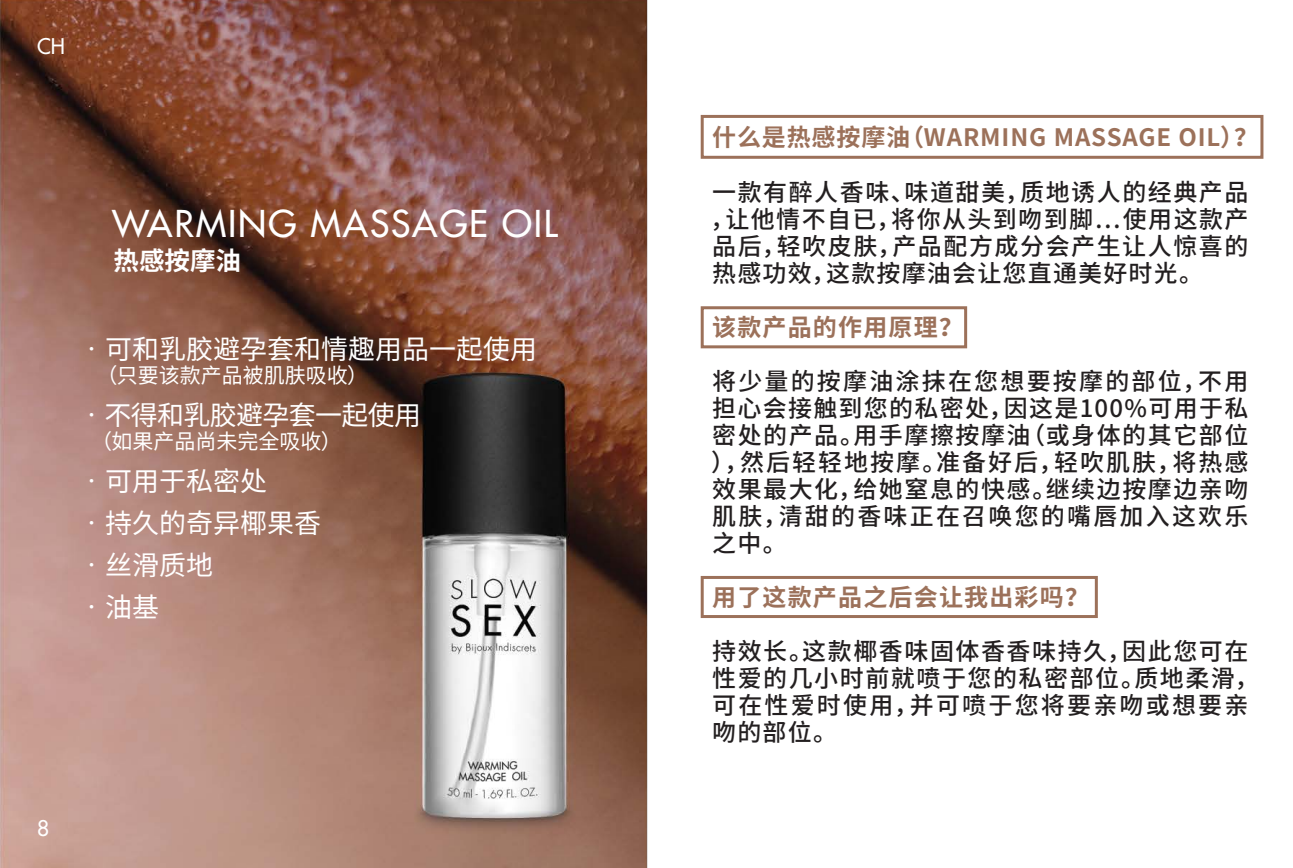
<style>
.page{position:relative;width:1293px;height:868px;background:#fff}
.page>*{position:absolute;margin:0;border:0;box-sizing:border-box;transform-origin:0 0}
.t1{font:500 36px "Futura Std";letter-spacing:.05em;color:#fff}
.t2{font:27px "Noto Sans SC";color:#fff}
.t3{font:27px "Noto Sans SC";letter-spacing:-.025em;color:#fff}
.t4{font:700 25.5px "Noto Sans SC";color:#fff}
.t5{font:500 24px/27px "Noto Sans SC";letter-spacing:.065em;color:#231f20;text-align:justify}
.t6{font:700 24px "Noto Sans SC";letter-spacing:.045em;color:#9c715a}
.t7{font:21px "Noto Sans SC";color:#fff}
.t8{font:500 21px "Futura Std";color:#fff}
</style>
<div class="page">
<img style="left:0;top:626px;width:648px;height:241px">
<img style="left:0;top:0;width:1264px;height:626px">
<img style="left:0;top:0;width:197px;height:571px">
<div style="left:700px;top:306px;width:267px;height:42px;border:3px solid #9c715a"></div>
<div style="left:700px;top:576px;width:398px;height:42px;border:3px solid #9c715a"></div>
<div style="left:700px;top:115px;width:563px;height:44px;border:3px solid #9c715a"></div>
<p class="t8" style="left:37px;top:33px;width:30px">CH</p>
<h1 class="t1" style="left:112px;top:201px;width:447px">WARMING MASSAGE OIL</h1>
<p class="t4" style="left:113px;top:246px;width:129px">热感按摩油</p>
<p class="t2" style="left:78px;top:334px;width:460px">•可和乳胶避孕套和情趣用品一起使用</p>
<p class="t7" style="left:96px;top:363px;width:273px">（只要该款产品被肌肤吸收）</p>
<p class="t3" style="left:78px;top:400px;width:344px">•不得和乳胶避孕套一起使用</p>
<p class="t7" style="left:91px;top:429px;width:252px">（如果产品尚未完全吸收）</p>
<p class="t2" style="left:78px;top:466px;width:191px">•可用于私密处</p>
<p class="t2" style="left:78px;top:508px;width:245px">•持久的奇异椰果香</p>
<p class="t2" style="left:78px;top:550px;width:137px">•丝滑质地</p>
<p class="t2" style="left:78px;top:592px;width:83px">•油基</p>
<p class="t8" style="left:37px;top:814px;width:14px">8</p>
<p class="t6" style="left:712px;top:124px;width:547px">什么是热感按摩油（WARMING MASSAGE OIL）？</p>
<p class="t5" style="left:710px;top:179px;width:539px">一款有醉人香味、味道甜美，质地诱人的经典产品，让他情不自已，将你从头到吻到脚…使用这款产品后，轻吹皮肤，产品配方成分会产生让人惊喜的热感功效，这款按摩油会让您直通美好时光。</p>
<p class="t6" style="left:712px;top:313px;width:252px">该款产品的作用原理？</p>
<p class="t5" style="left:711px;top:368px;width:539px">将少量的按摩油涂抹在您想要按摩的部位，不用担心会接触到您的私密处，因这是100%可用于私密处的产品。用手摩擦按摩油（或身体的其它部位），然后轻轻地按摩。准备好后，轻吹肌肤，将热感效果最大化，给她窒息的快感。继续边按摩边亲吻肌肤，清甜的香味正在召唤您的嘴唇加入这欢乐之中。</p>
<p class="t6" style="left:712px;top:583px;width:378px">用了这款产品之后会让我出彩吗？</p>
<p class="t5" style="left:712px;top:638px;width:548px;text-align:left">持效长。这款椰香味固体香香味持久，因此您可在性爱的几小时前就喷于您的私密部位。质地柔滑，可在性爱时使用，并可喷于您将要亲吻或想要亲吻的部位。</p>
</div>
